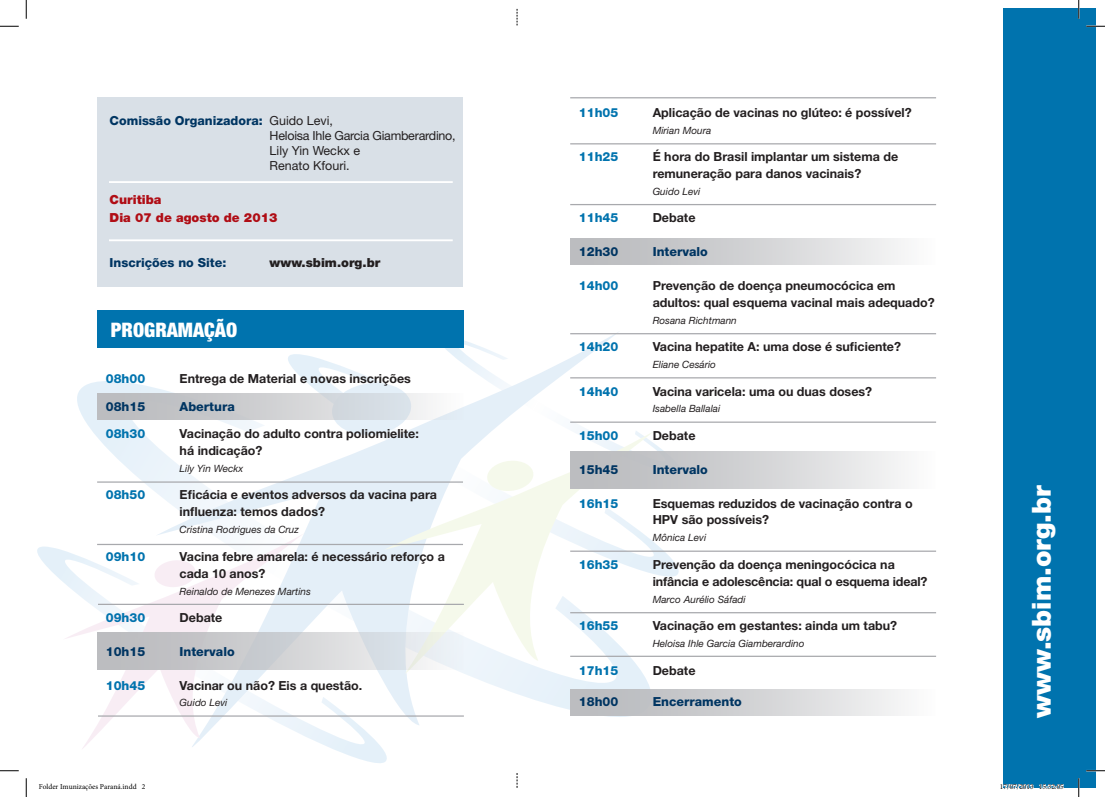
<style>
.page{position:relative;width:1105px;height:797px;background:#fff}
.page>*{position:absolute;margin:0;border:0;box-sizing:border-box;transform-origin:0 0}
.t1{font:900 26.25px "Helvetica Neue";color:#fff}
.t2{font:900 condensed 20px "Helvetica Neue";color:#fff}
.t3{font:700 12.5px/16.9px "Helvetica Neue";color:#231f20}
.t4{font:800 12.5px "Helvetica Neue";color:#003562}
.t5{font:800 12.5px "Helvetica Neue";color:#0073ae}
.t6{font:12.5px/15px "Helvetica Neue";letter-spacing:-.02em;color:#231f20}
.t7{font:900 12.5px "Helvetica Neue";color:#b00d15}
.t8{font:900 12.5px "Helvetica Neue";color:#231f20}
.t9{font:12.5px "Helvetica Neue";color:#231f20}
.t10{font:italic 10px "Helvetica Neue";color:#231f20}
.t11{font:7.5px "Minion Pro";color:#000}
.s1{font-weight:400;color:#231f20}
</style>
<div class="page">
<svg style="left:77px;top:381px;width:595px;height:336px"></svg>
<svg style="left:656px;top:488px;width:27px;height:97px"></svg>
<svg style="left:620px;top:378px;width:63px;height:73px"></svg>
<svg style="left:37px;top:546px;width:26px;height:36px"></svg>
<svg style="left:156px;top:332px;width:464px;height:431px"></svg>
<svg style="left:63px;top:533px;width:241px;height:227px"></svg>
<svg style="left:384px;top:430px;width:272px;height:256px"></svg>
<div style="left:570px;top:238px;width:366px;height:26px;background:linear-gradient(to right,#b4b5b8,#f7f8f8)"></div>
<div style="left:570px;top:451px;width:366px;height:37px;background:linear-gradient(to right,#b3b4b8,#f7f8f8)"></div>
<div style="left:570px;top:689px;width:366px;height:26px;background:linear-gradient(to right,#b3b4b8,#f8f8f8)"></div>
<div style="left:97px;top:632px;width:367px;height:37px;background:linear-gradient(to right,#b6b6b9,#ecf1f4)"></div>
<svg style="left:97px;top:393px;width:367px;height:26px;background:#d1d3d6"></svg>
<div style="left:97px;top:310px;width:367px;height:37px;background:#0073ae"></div>
<svg style="left:517px;top:9px;width:1px;height:16px"></svg>
<svg style="left:517px;top:773px;width:1px;height:15px"></svg>
<div style="left:1004px;top:9px;width:92px;height:778px;background:#0073ae"></div>
<hr style="left:97px;top:481px;width:366px;height:1px;background:#a8a9ad">
<hr style="left:97px;top:544px;width:366px;height:1px;background:#a8a9ad">
<hr style="left:98px;top:603px;width:366px;height:2px;background:#a8a9ad">
<hr style="left:98px;top:715px;width:366px;height:1px;background:#a8a9ad">
<hr style="left:570px;top:143px;width:366px;height:1px;background:#a8a9ad">
<hr style="left:570px;top:377px;width:366px;height:1px;background:#a8a9ad">
<hr style="left:570px;top:421px;width:366px;height:2px;background:#a8a9ad">
<hr style="left:570px;top:550px;width:366px;height:2px;background:#a8a9ad">
<hr style="left:570px;top:612px;width:366px;height:1px;background:#a8a9ad">
<hr style="left:570px;top:655px;width:366px;height:2px;background:#a8a9ad">
<div style="left:97px;top:97px;width:366px;height:189px;background:#d9e0e7"></div>
<hr style="left:109px;top:239px;width:344px;height:2px;background:#fff">
<hr style="left:109px;top:181px;width:344px;height:2px;background:#fff">
<hr style="left:570px;top:333px;width:366px;height:1px;background:#a8a9ad">
<hr style="left:570px;top:97px;width:366px;height:1px;background:#a8a9ad">
<hr style="left:570px;top:204px;width:366px;height:1px;background:#a8a9ad">
<svg style="left:0;top:25px;width:19px;height:2px"></svg>
<svg style="left:1086px;top:25px;width:19px;height:2px"></svg>
<svg style="left:0;top:770px;width:19px;height:1px"></svg>
<svg style="left:1086px;top:770px;width:19px;height:1px"></svg>
<svg style="left:25px;top:0;width:2px;height:19px"></svg>
<svg style="left:25px;top:778px;width:2px;height:19px"></svg>
<svg style="left:1078px;top:0;width:1px;height:19px"></svg>
<svg style="left:1078px;top:778px;width:1px;height:19px"></svg>
<svg style="left:1003px;top:783px;width:61px;height:5px"></svg>
<p class="t4" style="left:110px;top:113px;width:225px">Comissão Organizadora: <span class="s1">Guido Levi,</span></p>
<p class="t6" style="left:270px;top:128px;width:187px">Heloisa Ihle Garcia Giamberardino,<br>Lily Yin Weckx e</p>
<p class="t9" style="left:270px;top:158px;width:82px">Renato Kfouri.</p>
<p class="t7" style="left:110px;top:192px;width:53px">Curitiba</p>
<p class="t7" style="left:110px;top:210px;width:169px">Dia 07 de agosto de 2013</p>
<p class="t4" style="left:110px;top:255px;width:118px">Inscrições no Site:</p>
<p class="t8" style="left:270px;top:254px;width:112px">www.sbim.org.br</p>
<p class="t2" style="left:111px;top:317px;width:128px">PROGRAMAÇÃO</p>
<p class="t5" style="left:106px;top:371px;width:41px">08h00</p>
<p class="t3" style="left:180px;top:370px;width:233px">Entrega de Material e novas inscrições</p>
<p class="t4" style="left:106px;top:399px;width:41px">08h15</p>
<p class="t4" style="left:180px;top:399px;width:57px">Abertura</p>
<p class="t5" style="left:106px;top:426px;width:41px">08h30</p>
<p class="t3" style="left:180px;top:425px;width:241px">Vacinação do adulto contra poliomielite:</p>
<p class="t3" style="left:180px;top:442px;width:84px">há indicação?</p>
<p class="t10" style="left:180px;top:462px;width:65px">Lily Yin Weckx</p>
<p class="t5" style="left:106px;top:487px;width:41px">08h50</p>
<p class="t3" style="left:180px;top:486px;width:259px">Eficácia e eventos adversos da vacina para influenza: temos dados?</p>
<p class="t10" style="left:180px;top:523px;width:121px">Cristina Rodrigues da Cruz</p>
<p class="t5" style="left:106px;top:549px;width:41px">09h10</p>
<p class="t3" style="left:180px;top:547px;width:267px">Vacina febre amarela: é necessário reforço a cada 10 anos?</p>
<p class="t10" style="left:180px;top:585px;width:133px">Reinaldo de Menezes Martins</p>
<p class="t5" style="left:106px;top:610px;width:41px">09h30</p>
<p class="t3" style="left:180px;top:609px;width:44px">Debate</p>
<p class="t4" style="left:106px;top:644px;width:41px">10h15</p>
<p class="t4" style="left:180px;top:644px;width:57px">Intervalo</p>
<p class="t5" style="left:106px;top:677px;width:41px">10h45</p>
<p class="t3" style="left:180px;top:676px;width:184px">Vacinar ou não? Eis a questão.</p>
<p class="t10" style="left:180px;top:697px;width:49px">Guido Levi</p>
<p class="t5" style="left:579px;top:105px;width:41px">11h05</p>
<p class="t3" style="left:653px;top:103px;width:260px">Aplicação de vacinas no glúteo: é possível?</p>
<p class="t10" style="left:653px;top:124px;width:60px">Mirian Moura</p>
<p class="t5" style="left:579px;top:149px;width:41px">11h25</p>
<p class="t3" style="left:653px;top:148px;width:247px">É hora do Brasil implantar um sistema de remuneração para danos vacinais?</p>
<p class="t10" style="left:653px;top:185px;width:49px">Guido Levi</p>
<p class="t5" style="left:579px;top:210px;width:41px">11h45</p>
<p class="t3" style="left:653px;top:209px;width:44px">Debate</p>
<p class="t4" style="left:579px;top:244px;width:41px">12h30</p>
<p class="t4" style="left:653px;top:244px;width:57px">Intervalo</p>
<p class="t5" style="left:579px;top:278px;width:41px">14h00</p>
<p class="t3" style="left:653px;top:277px;width:244px">Prevenção de doença pneumocócica em</p>
<p class="t3" style="left:653px;top:293px;width:283px">adultos: qual esquema vacinal mais adequado?</p>
<p class="t10" style="left:653px;top:314px;width:86px">Rosana Richtmann</p>
<p class="t5" style="left:579px;top:339px;width:41px">14h20</p>
<p class="t3" style="left:653px;top:338px;width:250px">Vacina hepatite A: uma dose é suficiente?</p>
<p class="t10" style="left:653px;top:358px;width:65px">Eliane Cesário</p>
<p class="t5" style="left:579px;top:384px;width:41px">14h40</p>
<p class="t3" style="left:653px;top:382px;width:221px">Vacina varicela: uma ou duas doses?</p>
<p class="t10" style="left:653px;top:403px;width:69px">Isabella Ballalai</p>
<p class="t5" style="left:579px;top:428px;width:41px">15h00</p>
<p class="t3" style="left:653px;top:427px;width:44px">Debate</p>
<p class="t4" style="left:579px;top:462px;width:41px">15h45</p>
<p class="t4" style="left:653px;top:462px;width:57px">Intervalo</p>
<p class="t5" style="left:579px;top:495px;width:41px">16h15</p>
<p class="t3" style="left:653px;top:494px;width:261px">Esquemas reduzidos de vacinação contra o<br>HPV são possíveis?</p>
<p class="t10" style="left:653px;top:531px;width:55px">Mônica Levi</p>
<p class="t5" style="left:579px;top:557px;width:41px">16h35</p>
<p class="t3" style="left:653px;top:555px;width:244px">Prevenção da doença meningocócica na</p>
<p class="t3" style="left:653px;top:572px;width:276px">infância e adolescência: qual o esquema ideal?</p>
<p class="t10" style="left:653px;top:593px;width:94px">Marco Aurélio Sáfadi</p>
<p class="t5" style="left:579px;top:618px;width:41px">16h55</p>
<p class="t3" style="left:653px;top:617px;width:246px">Vacinação em gestantes: ainda um tabu?</p>
<p class="t10" style="left:653px;top:637px;width:153px">Heloisa Ihle Garcia Giamberardino</p>
<p class="t5" style="left:579px;top:662px;width:41px">17h15</p>
<p class="t3" style="left:653px;top:661px;width:44px">Debate</p>
<p class="t4" style="left:579px;top:694px;width:41px">18h00</p>
<p class="t4" style="left:653px;top:694px;width:91px">Encerramento</p>
<p class="t1" style="left:1026px;top:717px;width:234px;rotate:-90deg">www.sbim.org.br</p>
<p class="t11" style="left:39px;top:782px;width:108px">Folder Imunizações Paraná.indd 2</p>
<p class="t11" style="left:1000px;top:782px;width:65px">17/07/2013 15:32:05</p>
</div>
